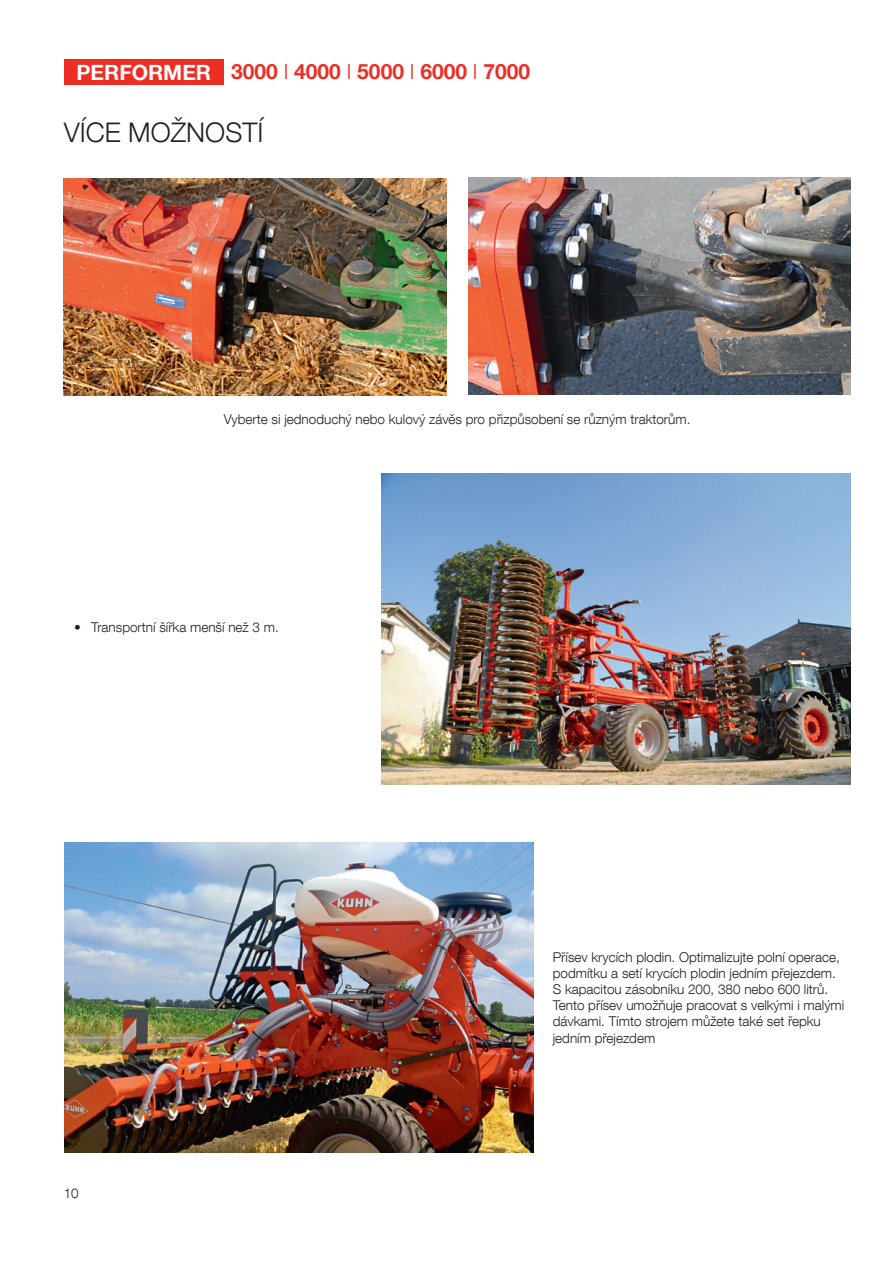
<style>
.page{position:relative;width:893px;height:1263px;background:#fff}
.page>*{position:absolute;margin:0;border:0;box-sizing:border-box;transform-origin:0 0}
.t1{font:300 27px "Helvetica Neue LT Com";color:#231f20}
.t2{font:700 21px "Helvetica Neue LT Com";color:#ee2e25}
.t3{font:700 21px "Helvetica Neue LT Com";color:#fff}
.t4{font:300 13.5px/16.2px "Helvetica Neue LT Com";color:#231f20}
.s1{font-weight:300}
</style>
<div class="page">
<div style="left:64px;top:60px;width:160px;height:25px;background:#ee2e25"></div>
<img style="left:381px;top:474px;width:469px;height:311px">
<img style="left:64px;top:842px;width:469px;height:311px">
<img style="left:64px;top:179px;width:382px;height:216px">
<img style="left:468px;top:178px;width:382px;height:216px">
<p class="t3" style="left:77px;top:59px;width:136px">PERFORMER</p>
<p class="t2" style="left:231px;top:59px;width:300px">3000 <span class="s1">I</span> 4000 <span class="s1">I</span> 5000 <span class="s1">I</span> 6000 <span class="s1">I</span> 7000</p>
<p class="t1" style="left:64px;top:115px;width:201px">VÍCE MOŽNOSTÍ</p>
<p class="t4" style="left:224px;top:411px;width:468px">Vyberte si jednoduchý nebo kulový závěs pro přizpůsobení se různým traktorům.</p>
<p class="t4" style="left:74px;top:618px;width:206px">• Transportní šířka menší než 3 m.</p>
<p class="t4" style="left:64px;top:1185px;width:16px">10</p>
<p class="t4" style="left:553px;top:948px;width:293px">Přísev krycích plodin. Optimalizujte polní operace, podmítku a setí krycích plodin jedním přejezdem.<br>S kapacitou zásobníku 200, 380 nebo 600 litrů.<br>Tento přísev umožňuje pracovat s velkými i malými dávkami. Tímto strojem můžete také set řepku jedním přejezdem</p>
</div>
